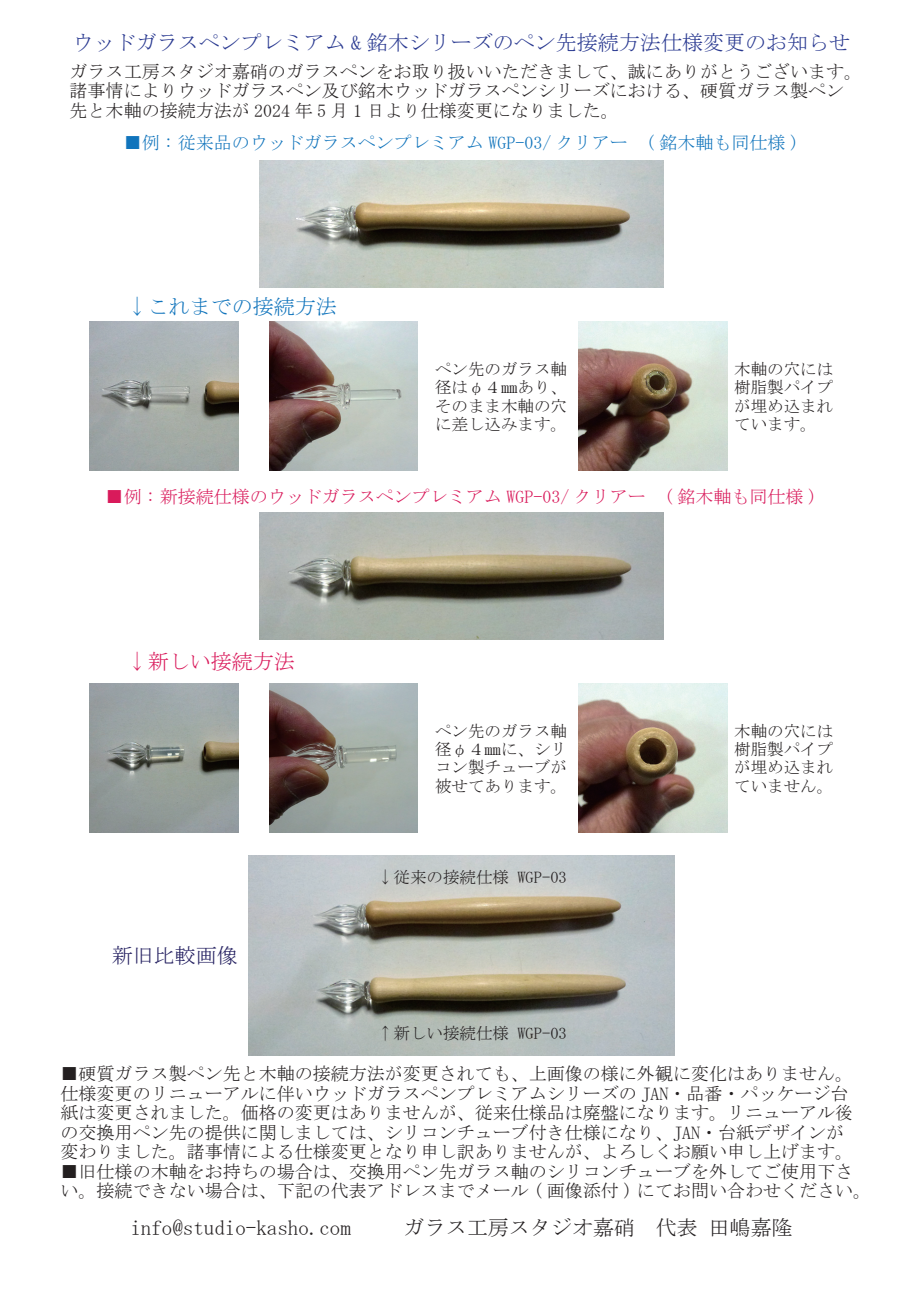
<style>
.page{position:relative;width:919px;height:1289px;background:#fff}
.page>*{position:absolute;margin:0;border:0;box-sizing:border-box;transform-origin:0 0}
.t1{font:21px "MS Mincho";color:#231f20}
.t2{font:21px "MS Mincho";color:#283890}
.t3{font:21px "MS Mincho";color:#1074bc}
.t4{font:21px "MS Mincho";color:#d91a5b}
.t5{font:21px "MS Mincho";color:#252161}
.t6{font:18px/19.5px "MS Mincho";color:#231f20}
.t7{font:18px "MS Mincho";color:#d91a5b}
.t8{font:18px "MS Mincho";color:#1074bc}
.t9{font:16.5px/18.5px "MS Mincho";color:#231f20;text-align:justify}
</style>
<div class="page">
<img style="left:259px;top:160px;width:404px;height:127px">
<img style="left:89px;top:322px;width:149px;height:149px">
<img style="left:578px;top:322px;width:149px;height:149px">
<img style="left:269px;top:322px;width:149px;height:149px">
<img style="left:259px;top:512px;width:404px;height:128px">
<img style="left:89px;top:683px;width:149px;height:149px">
<img style="left:269px;top:683px;width:149px;height:149px">
<img style="left:578px;top:683px;width:149px;height:149px">
<img style="left:248px;top:855px;width:426px;height:200px">
<p class="t2" style="left:73px;top:32px;width:778px">ウッドガラスペンプレミアム &amp; 銘木シリーズのペン先接続方法仕様変更のお知らせ</p>
<p class="t6" style="left:70px;top:61px;width:794px">ガラス工房スタジオ嘉硝のガラスペンをお取り扱いいただきまして、誠にありがとうございます。諸事情によりウッドガラスペン及び銘木ウッドガラスペンシリーズにおける、硬質ガラス製ペン先と木軸の接続方法が 2024 年 5 月 1 日より仕様変更になりました。</p>
<p class="t8" style="left:124px;top:133px;width:677px">■例 : 従来品のウッドガラスペンプレミアム WGP-03/ クリアー　( 銘木軸も同仕様 )</p>
<p class="t3" style="left:127px;top:296px;width:212px">↓これまでの接続方法</p>
<p class="t9" style="left:435px;top:359px;width:133px">ペン先のガラス軸径はφ４㎜あり、そのまま木軸の穴に差し込みます。</p>
<p class="t9" style="left:734px;top:359px;width:100px">木軸の穴には樹脂製パイプが埋め込まれています。</p>
<p class="t7" style="left:106px;top:487px;width:713px">■例 : 新接続仕様のウッドガラスペンプレミアム WGP-03/ クリアー　( 銘木軸も同仕様 )</p>
<p class="t4" style="left:127px;top:651px;width:170px">↓新しい接続方法</p>
<p class="t5" style="left:112px;top:945px;width:127px">新旧比較画像</p>
<p class="t9" style="left:435px;top:721px;width:133px">ペン先のガラス軸径φ４㎜に、シリコン製チューブが被せてあります。</p>
<p class="t9" style="left:734px;top:721px;width:100px">木軸の穴には樹脂製パイプが埋め込まれていません。</p>
<p class="t9" style="left:377px;top:868px;width:191px">↓従来の接続仕様 WGP-03</p>
<p class="t9" style="left:377px;top:1024px;width:191px">↑新しい接続仕様 WGP-03</p>
<p class="t6" style="left:61px;top:1064px;width:793px">■硬質ガラス製ペン先と木軸の接続方法が変更されても、上画像の様に外観に変化はありません。仕様変更のリニューアルに伴いウッドガラスペンプレミアムシリーズの JAN・品番・パッケージ台紙は変更されました。価格の変更はありませんが、従来仕様品は廃盤になります。リニューアル後の交換用ペン先の提供に関しましては、シリコンチューブ付き仕様になり、JAN・台紙デザインが変わりました。諸事情による仕様変更となり申し訳ありませんが、よろしくお願い申し上げます。</p>
<p class="t6" style="left:61px;top:1161px;width:811px">■旧仕様の木軸をお持ちの場合は、交換用ペン先ガラス軸のシリコンチューブを外してご使用下さい。接続できない場合は、下記の代表アドレスまでメール ( 画像添付 ) にてお問い合わせください。</p>
<p class="t1" style="left:130px;top:1216px;width:222px">info@studio-kasho.com</p>
<p class="t1" style="left:403px;top:1216px;width:390px">ガラス工房スタジオ嘉硝　代表 田嶋嘉隆</p>
</div>
